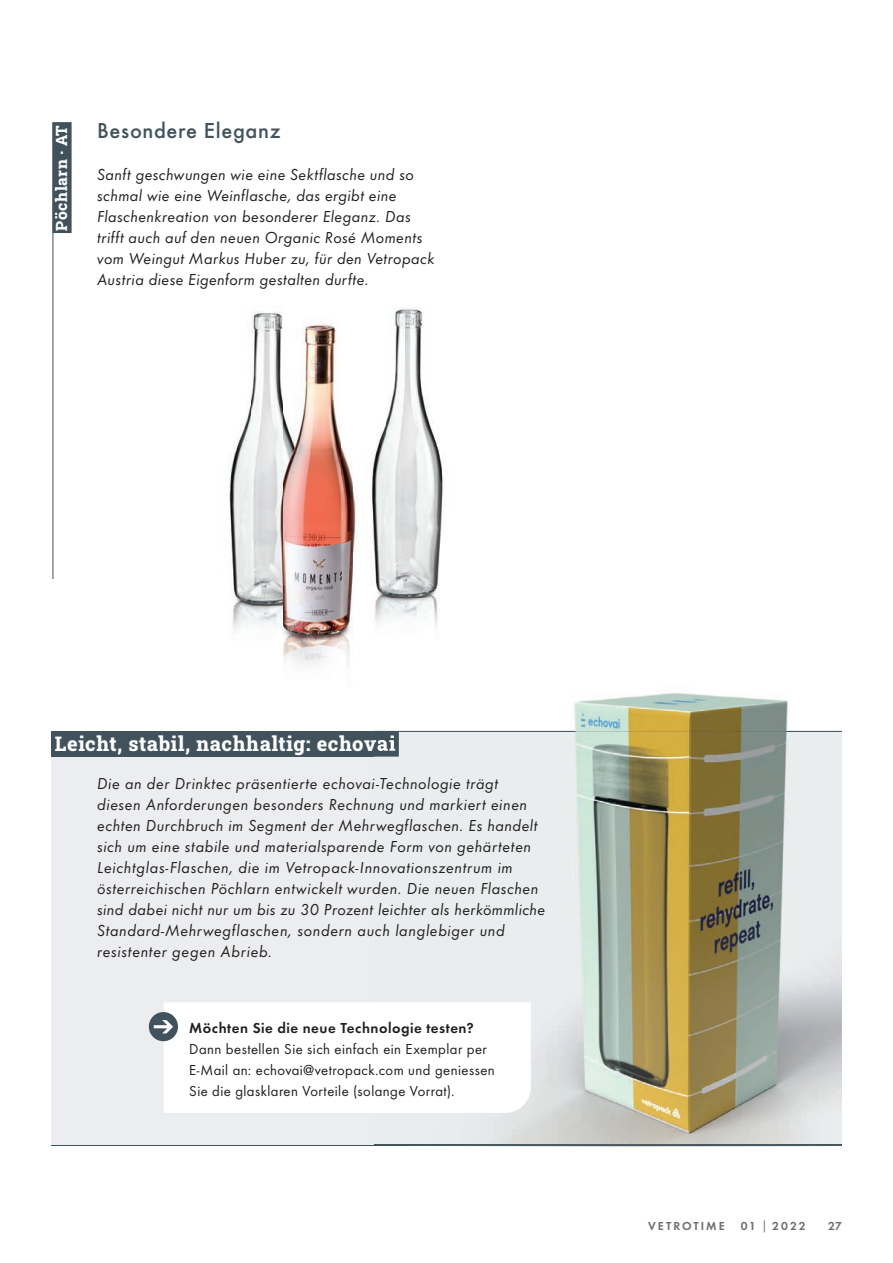
<style>
.page{position:relative;width:893px;height:1263px;background:#fff}
.page>*{position:absolute;margin:0;border:0;box-sizing:border-box;transform-origin:0 0}
.t1{font:500 22.5px "Futura";letter-spacing:.03em;color:#41525c}
.t2{font:800 19.95px "Roboto Slab";letter-spacing:.025em;color:#fff}
.t3{font:16.5px/21px "Futura Boo Obl";letter-spacing:.03em;color:#231f20}
.t4{font:800 15.45px "Roboto Slab";letter-spacing:.04em;color:#fff}
.t5{font:15px/21px "Futura Boo";letter-spacing:.03em;color:#231f20}
.t6{font:15px "Futura Dem";letter-spacing:.035em;color:#231f20}
.t7{font:12px "Futura Dem";letter-spacing:.165em;color:#6c6d70}
.s1{font-family:"Futura Boo";font-size:14.4px}
</style>
<div class="page">
<div style="left:53px;top:122px;width:19px;height:111px;background:#41525c"></div>
<hr style="left:53px;top:122px;width:1px;height:457px;background:#41525c">
<img style="left:229px;top:401px;width:22px;height:232px">
<img style="left:317px;top:318px;width:37px;height:322px">
<img style="left:283px;top:656px;width:13px;height:7px">
<img style="left:296px;top:640px;width:54px;height:24px">
<img style="left:251px;top:311px;width:66px;height:345px">
<img style="left:394px;top:308px;width:29px;height:38px">
<img style="left:386px;top:346px;width:59px;height:281px">
<img style="left:354px;top:424px;width:32px;height:199px">
<div style="left:51px;top:731px;width:791px;height:414px;background:#ecedef"></div>
<hr style="left:51px;top:1145px;width:791px;height:1px;background:#41525c">
<div style="left:51px;top:732px;width:348px;height:24px;background:#41525c"></div>
<hr style="left:51px;top:731px;width:791px;height:1px;background:#41525c">
<img style="left:374px;top:693px;width:468px;height:453px">
<img style="left:374px;top:731px;width:468px;height:1px">
<img style="left:374px;top:732px;width:25px;height:24px">
<img style="left:374px;top:735px;width:21px;height:20px">
<div style="left:149px;top:1012px;width:29px;height:29px;background:#41525c;border-radius:50%"></div>
<div style="left:154px;top:1002px;width:377px;height:111px;background:#fff"></div>
<p class="t4" style="left:51px;top:231px;width:107px;rotate:-90deg">Pöchlarn · AT</p>
<h1 class="t1" style="left:97px;top:117px;width:185px">Besondere Eleganz</h1>
<p class="t3" style="left:97px;top:164px;width:339px">Sanft geschwungen wie eine Sektflasche und so schmal wie eine Weinflasche, das ergibt eine Flaschenkreation von besonderer Eleganz. Das trifft auch auf den neuen Organic Rosé Moments vom Weingut Markus Huber zu, für den Vetropack Austria diese Eigenform gestalten durfte.</p>
<p class="t2" style="left:55px;top:730px;width:342px">Leicht, stabil, nachhaltig: echovai</p>
<p class="t3" style="left:97px;top:773px;width:450px">Die an der Drinktec präsentierte echovai-Technologie trägt diesen Anforderungen besonders Rechnung und markiert einen echten Durchbruch im Segment der Mehrwegflaschen. Es handelt sich um eine stabile und materialsparende Form von gehärteten Leichtglas-Flaschen, die im Vetropack-Innovationszentrum im österreichischen Pöchlarn entwickelt wurden. Die neuen Flaschen sind dabei nicht nur um bis zu 30 Prozent leichter als herkömmliche Standard-Mehrwegflaschen, sondern auch langlebiger und resistenter gegen Abrieb.</p>
<p class="t6" style="left:189px;top:1019px;width:286px">Möchten Sie die neue Technologie testen?</p>
<p class="t5" style="left:189px;top:1038px;width:307px">Dann bestellen Sie sich einfach ein Exemplar per<br>E-Mail an: echovai@vetropack.com und geniessen<br>Sie die glasklaren Vorteile (solange Vorrat).</p>
<p class="t7" style="left:648px;top:1219px;width:78px">VETROTIME</p>
<p class="t7" style="left:741px;top:1219px;width:66px">01 <span class="s1">|</span> 2022</p>
<p class="t7" style="left:828px;top:1219px;width:15px">27</p>
</div>
